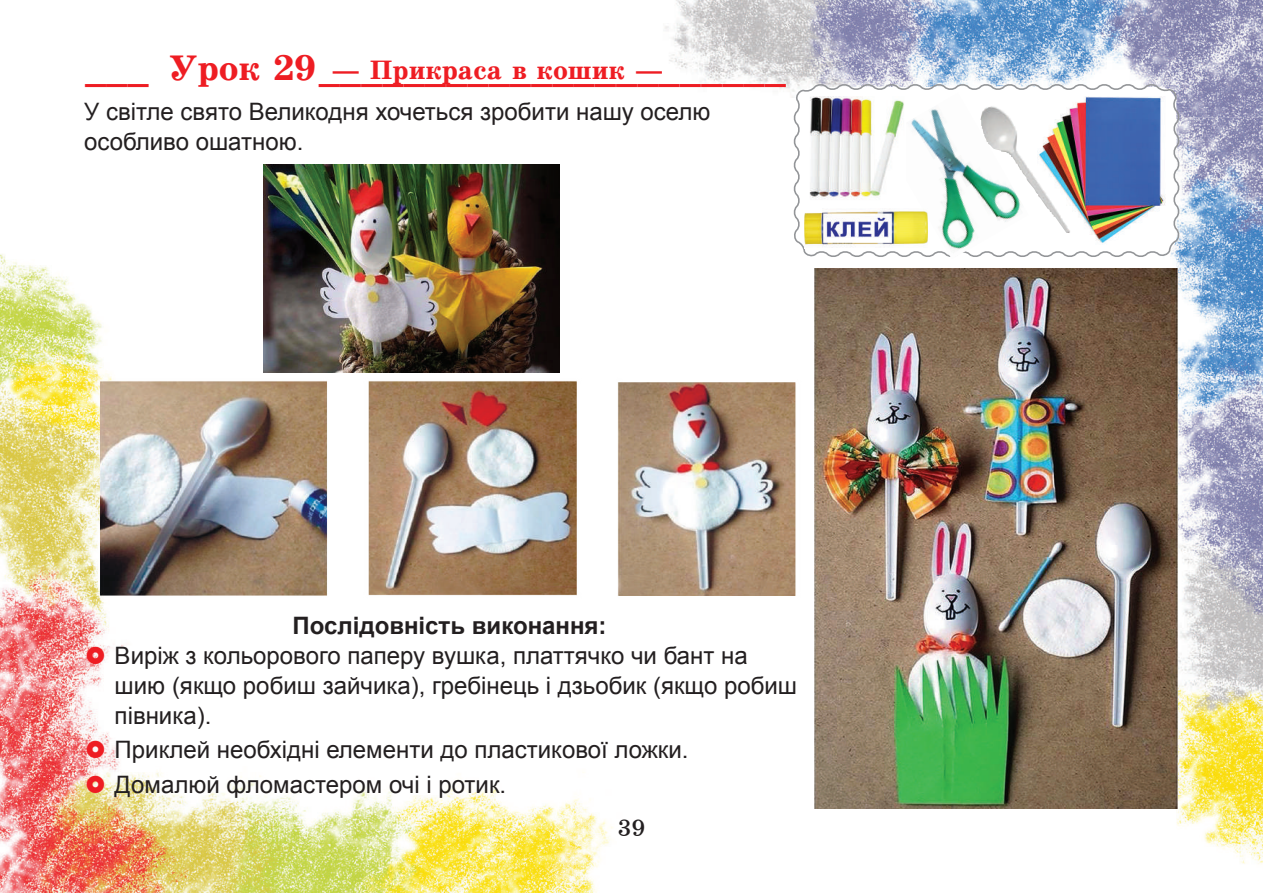
<style>
.page{position:relative;width:1263px;height:893px;background:#fff}
.page>*{position:absolute;margin:0;border:0;box-sizing:border-box;transform-origin:0 0}
.t1{font:700 36px "School";color:#ee1d23}
.t2{font:700 27px "School";color:#ee1d23}
.t3{font:24px/30px "Arial";color:#231f20}
.t4{font:700 24px "Arial";color:#231f20}
.t5{font:24px "School";color:#231f20}
</style>
<div class="page">
<img style="left:0;top:0;width:1263px;height:893px">
<svg style="left:791px;top:82px;width:390px;height:177px"></svg>
<img style="left:814px;top:268px;width:364px;height:541px">
<img style="left:94px;top:373px;width:711px;height:230px">
<img style="left:264px;top:164px;width:295px;height:209px">
<img style="left:1037px;top:96px;width:129px;height:149px">
<img style="left:881px;top:93px;width:147px;height:166px">
<img style="left:805px;top:96px;width:101px;height:106px">
<img style="left:805px;top:209px;width:122px;height:39px">
<img style="left:980px;top:105px;width:90px;height:128px">
<svg style="left:87px;top:646px;width:17px;height:18px"></svg>
<svg style="left:87px;top:741px;width:17px;height:17px"></svg>
<svg style="left:87px;top:775px;width:17px;height:17px"></svg>
<h1 class="t1" style="left:85px;top:49px;width:702px">___ Урок 29______________________</h1>
<p class="t2" style="left:331px;top:56px;width:333px">— Прикраса в кошик —</p>
<p class="t3" style="left:84px;top:96px;width:628px">У світле свято Великодня хочеться зробити нашу оселю особливо ошатною.</p>
<p class="t4" style="left:293px;top:610px;width:315px">Послідовність виконання:</p>
<p class="t3" style="left:115px;top:641px;width:684px">Виріж з кольорового паперу вушка, платтячко чи бант на шию (якщо робиш зайчика), гребінець і дзьобик (якщо робиш півника).</p>
<p class="t3" style="left:115px;top:733px;width:575px;line-height:34.2px">Приклей необхідні елементи до пластикової ложки.<br>Домалюй фломастером очі і ротик.</p>
<p class="t5" style="left:617px;top:815px;width:29px">39</p>
</div>
